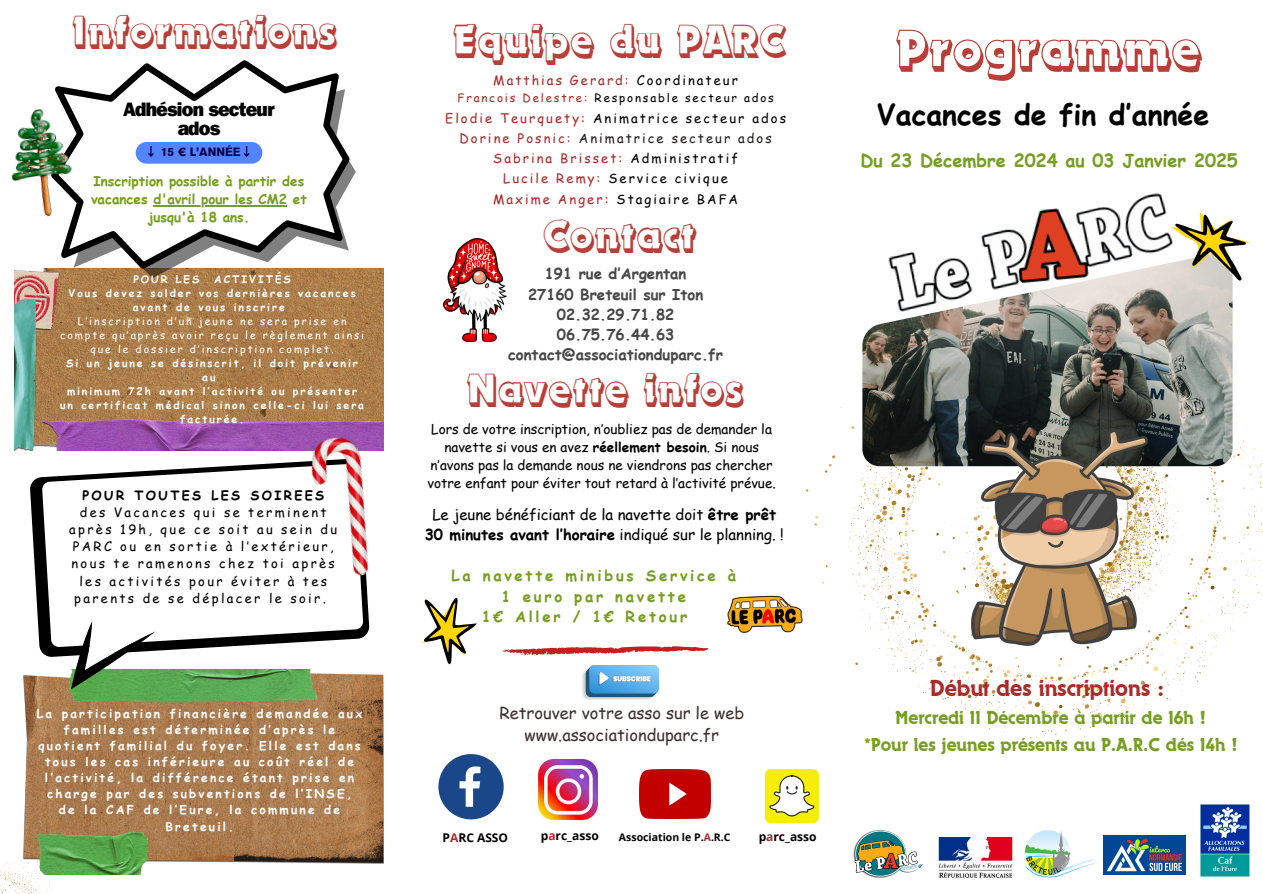
<style>
.page{position:relative;width:1263px;height:894px;background:#fff}
.page>*{position:absolute;margin:0;border:0;box-sizing:border-box;transform-origin:0 0}
.t1{font:63px "Dynamo Com Bold Shadow";color:#ba3e38}
.t2{font:49.5px "Dynamo Com Bold Shadow";color:#ba3e38}
.t3{font:700 28.5px "Comic Sans MS";color:#000}
.t4{font:500 24px "Dynamo Com";color:#ab2a2a}
.t5{font:500 19.5px/27px "Dynamo Com";color:#779e20;text-align:center}
.t6{font:800 19.5px/19.2px "Franklin Gothic LT Pro";letter-spacing:-.04em;color:#000;text-align:center}
.t7{font:700 18px "Comic Sans MS";color:#779e20}
.t8{font:16.5px/22.5px "Comic Sans MS";color:#3c3333;text-align:center}
.t9{font:700 15px/20.2px "Comic Sans MS";color:#474747;text-align:center}
.t10{font:15px/20.2px "Comic Sans MS";color:#000;text-align:center}
.t11{font:700 15px "Comic Sans MS";letter-spacing:.185em;color:#779e20}
.t12{font:13.5px/18px "Comic Sans MS";color:#000;text-align:center}
.t13{font:700 13.5px/18px "Comic Sans MS";color:#779e20}
.t14{font:13.05px "Comic Sans MS";letter-spacing:.16em;color:#000}
.t15{font:13.05px "Comic Sans MS";letter-spacing:.16em;color:#ab2a2a}
.t16{font:13.05px "Comic Sans MS";letter-spacing:.16em;color:#211f1e}
.t17{font:12.9px/17.1px "Comic Sans MS";letter-spacing:.185em;color:#000;text-align:center}
.t18{font:700 12.9px "Comic Sans MS";letter-spacing:.185em;color:#000}
.t19{font:700 12px/16px "Comic Sans MS";letter-spacing:.185em;color:#fff;text-align:center}
.t20{font:700 12px "Open Sans";color:#000}
.t21{font:700 12px "Akzidenz Grotesk Pro";color:#0a0047}
.t22{font:11.55px "Comic Sans MS";letter-spacing:.16em;color:#000}
.t23{font:700 10.5px/14px "Comic Sans MS";letter-spacing:.185em;color:#fff}
.t24{font:10.5px/14px "Comic Sans MS";letter-spacing:.185em;color:#fff;text-align:center}
.t25{font:700 10.5px "Open Sans";color:#000}
.s1{font-family:"Noto Sans CJ Ksc"}
.s2{color:#000}
.s3{color:#ab2a2a}
.s4{font-weight:700}
</style>
<div class="page">
<img style="left:807px;top:281px;width:456px;height:456px">
<img style="left:1200px;top:804px;width:50px;height:72px">
<img style="left:1104px;top:835px;width:82px;height:39px">
<img style="left:1025px;top:830px;width:72px;height:48px">
<img style="left:938px;top:837px;width:75px;height:40px">
<img style="left:853px;top:830px;width:70px;height:48px">
<div style="left:765px;top:768px;width:54px;height:54px;background:#f6ee0a;border-radius:6px"></div>
<svg style="left:769px;top:775px;width:46px;height:41px"></svg>
<img style="left:639px;top:769px;width:71px;height:49px">
<img style="left:538px;top:759px;width:60px;height:60px">
<svg style="left:438px;top:754px;width:66px;height:65px"></svg>
<img style="left:582px;top:665px;width:76px;height:34px">
<img style="left:727px;top:595px;width:76px;height:39px">
<img style="left:23px;top:669px;width:360px;height:205px">
<img style="left:15px;top:268px;width:369px;height:182px">
<svg style="left:30px;top:461px;width:339px;height:196px"></svg>
<svg style="left:42px;top:464px;width:321px;height:183px"></svg>
<svg style="left:71px;top:621px;width:84px;height:68px"></svg>
<svg style="left:64px;top:169px;width:292px;height:109px;background:#b38a5e"></svg>
<svg style="left:51px;top:60px;width:303px;height:213px"></svg>
<img style="left:11px;top:106px;width:67px;height:114px">
<img style="left:856px;top:193px;width:314px;height:142px">
<img style="left:862px;top:253px;width:370px;height:213px">
<img style="left:972px;top:429px;width:175px;height:216px">
<svg style="left:1170px;top:212px;width:80px;height:69px"></svg>
<svg style="left:421px;top:598px;width:56px;height:67px"></svg>
<img style="left:444px;top:238px;width:63px;height:103px">
<svg style="left:502px;top:646px;width:206px;height:9px"></svg>
<img style="left:303px;top:431px;width:81px;height:149px">
<img style="left:0;top:853px;width:62px;height:40px">
<div style="left:136px;top:142px;width:126px;height:22px;background:#5383ff;border-radius:11px"></div>
<hr style="left:154px;top:205px;width:133px;height:1px;background:#779e20">
<p class="t2" style="left:72px;top:4px;width:266px">Informations</p>
<p class="t6" style="left:123px;top:103px;width:153px">Adhésion secteur ados</p>
<p class="t21" style="left:145px;top:147px;width:109px"><span class="s1">↓</span> 15 € L’ANNÉE<span class="s1">↓</span></p>
<p class="t13" style="left:91px;top:171px;width:217px">Inscription possible à partir des vacances d'avril pour les CM2 et</p>
<p class="t13" style="left:148px;top:207px;width:103px">jusqu'à 18 ans.</p>
<h5 class="t23" style="left:133px;top:272px;width:68px">POUR LES</h5>
<h5 class="t23" style="left:214px;top:272px;width:78px">ACTIVITÉS</h5>
<h2 class="t23" style="left:133px;top:286px;width:225px;text-indent:-64px">Vous devez solder vos dernières vacances avant de vous inscrire</h2>
<h1 class="t24" style="left:60px;top:314px;width:305px">L’inscription d’un jeune ne sera prise en compte qu’après avoir reçu le règlement ainsi que le dossier d’inscription complet.</h1>
<h3 class="t23" style="left:202px;top:356px;width:157px;text-indent:-136px">Si un jeune se désinscrit, il doit prévenir au</h3>
<h4 class="t23" style="left:60px;top:384px;width:306px;text-align:center">minimum 72h avant l’activité ou présenter un certificat médical sinon celle-ci lui sera facturée.</h4>
<h4 class="t18" style="left:82px;top:485px;width:243px">POUR TOUTES LES SOIREES</h4>
<p class="t17" style="left:69px;top:503px;width:270px">des Vacances qui se terminent après 19h, que ce soit au sein du<br>PARC ou en sortie à l’extérieur, nous te ramenons chez toi après les activités pour éviter à tes parents de se déplacer le soir.</p>
<h2 class="t19" style="left:37px;top:705px;width:327px">La participation financière demandée aux familles est déterminée d’après le quotient familial du foyer. Elle est dans tous les cas inférieure au coût réel de l’activité, la différence étant prise en charge par des subventions de l’INSE,<br>de la CAF de l’Eure, la commune de Breteuil.</h2>
<p class="t2" style="left:453px;top:13px;width:335px">Equipe du PARC</p>
<p class="t15" style="left:493px;top:70px;width:246px">Matthias Gerard: <span class="s2">Coordinateur</span></p>
<p class="t22" style="left:458px;top:89px;width:318px"><span class="s3">Francois Delestre:</span> Responsable secteur ados</p>
<p class="t14" style="left:445px;top:108px;width:342px"><span class="s3">Elodie Teurquety:</span> Animatrice secteur ados</p>
<p class="t16" style="left:459px;top:129px;width:314px"><span class="s3">Dorine Posnic:</span> Animatrice secteur ados</p>
<p class="t15" style="left:493px;top:149px;width:246px">Sabrina Brisset: <span class="s2">Administratif</span></p>
<p class="t14" style="left:503px;top:169px;width:226px"><span class="s3">Lucile Remy:</span> Service civique</p>
<p class="t14" style="left:493px;top:189px;width:246px"><span class="s3">Maxime Anger:</span> Stagiaire BAFA</p>
<p class="t2" style="left:543px;top:207px;width:155px">Contact</p>
<p class="t9" style="left:508px;top:263px;width:216px">191 rue d’Argentan<br>27160 Breteuil sur Iton<br>02.32.29.71.82<br>06.75.76.44.63 contact@associationduparc.fr</p>
<p class="t2" style="left:467px;top:361px;width:278px">Navette infos</p>
<p class="t12" style="left:431px;top:419px;width:342px">Lors de votre inscription, n’oubliez pas de demander la navette si vous en avez <span class="s4">réellement besoin</span>. Si nous</p>
<p class="t12" style="left:427px;top:455px;width:350px;text-align:left">n’avons pas la demande nous ne viendrons pas chercher votre enfant pour éviter tout retard à l’activité prévue.</p>
<p class="t10" style="left:425px;top:504px;width:360px">Le jeune bénéficiant de la navette doit <span class="s4">être prêt<br>30 minutes avant l’horaire</span> indiqué sur le planning. !</p>
<h2 class="t11" style="left:451px;top:564px;width:286px">La navette minibus Service à</h2>
<h2 class="t11" style="left:502px;top:585px;width:186px">1 euro par navette</h2>
<h2 class="t11" style="left:482px;top:605px;width:207px">1€ Aller / 1€ Retour</h2>
<p class="t8" style="left:499px;top:700px;width:246px">Retrouver votre asso sur le web www.associationduparc.fr</p>
<p class="t20" style="left:443px;top:829px;width:67px">P<span class="s3">A</span>RC ASSO</p>
<p class="t20" style="left:541px;top:827px;width:59px">p<span class="s3">a</span>rc_asso</p>
<p class="t25" style="left:619px;top:829px;width:113px">Association le P.<span class="s3">A</span>.R.C</p>
<p class="t20" style="left:759px;top:828px;width:59px">p<span class="s3">a</span>rc_asso</p>
<p class="t1" style="left:896px;top:14px;width:308px">Programme</p>
<p class="t3" style="left:877px;top:93px;width:334px">Vacances de fin d’année</p>
<p class="t7" style="left:860px;top:147px;width:379px">Du 23 Décembre 2024 au 03 Janvier 2025</p>
<p class="t4" style="left:930px;top:673px;width:235px">Début des inscriptions :</p>
<p class="t5" style="left:864px;top:703px;width:375px">Mercredi 11 Décembre à partir de 16h !<br>*Pour les jeunes présents au P.A.R.C dés 14h !</p>
</div>
